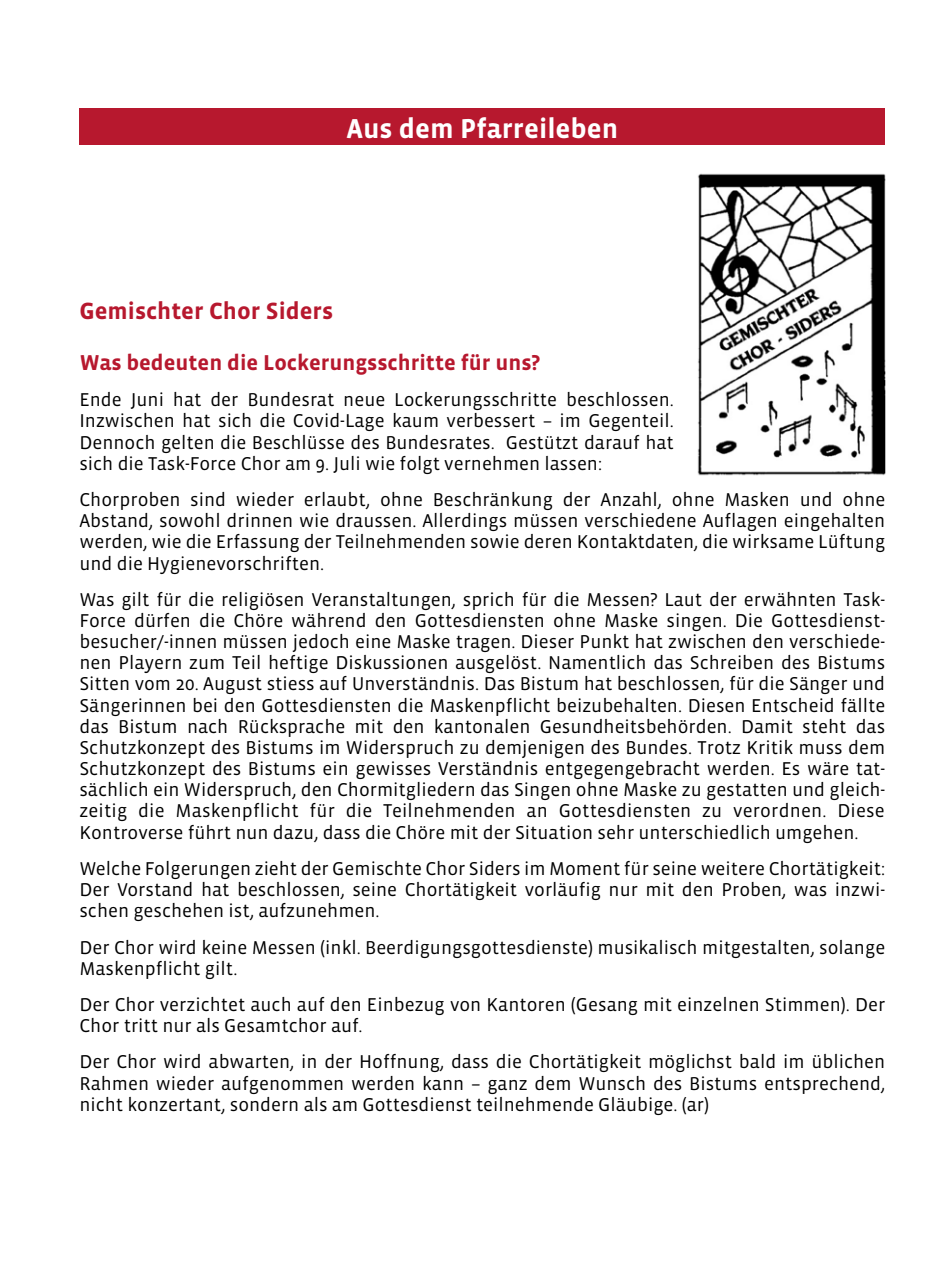
<style>
.page{position:relative;width:942px;height:1276px;background:#fff}
.page>*{position:absolute;margin:0;border:0;box-sizing:border-box;transform-origin:0 0}
.t1{font:700 28px "Vista Sans";color:#fff}
.t2{font:700 24px "Vista Sans";color:#b7182e}
.t3{font:700 22px "Vista Sans";color:#b7182e}
.t4{font:19px/21.2px "Vista Sans";color:#000;text-align:justify}
</style>
<div class="page">
<div style="left:79px;top:108px;width:805px;height:37px;background:#b7182e"></div>
<img style="left:697px;top:173px;width:187px;height:303px">
<h1 class="t1" style="left:346px;top:114px;width:273px">Aus dem Pfarreileben</h1>
<p class="t2" style="left:79px;top:298px;width:255px">Gemischter Chor Siders</p>
<p class="t3" style="left:79px;top:351px;width:462px">Was bedeuten die Lockerungsschritte für uns?</p>
<p class="t4" style="left:79px;top:390px;width:595px">Ende Juni hat der Bundesrat neue Lockerungsschritte beschlossen.<br>Inzwischen hat sich die Covid-Lage kaum verbessert – im Gegenteil.<br>Dennoch gelten die Beschlüsse des Bundesrates. Gestützt darauf hat sich die Task-Force Chor am 9. Juli wie folgt vernehmen lassen:</p>
<p class="t4" style="left:79px;top:489px;width:807px">Chorproben sind wieder erlaubt, ohne Beschränkung der Anzahl, ohne Masken und ohne Abstand, sowohl drinnen wie draussen. Allerdings müssen verschiedene Auflagen eingehalten werden, wie die Erfassung der Teilnehmenden sowie deren Kontaktdaten, die wirksame Lüftung und die Hygienevorschriften.</p>
<p class="t4" style="left:79px;top:589px;width:807px">Was gilt für die religiösen Veranstaltungen, sprich für die Messen? Laut der erwähnten Task-Force dürfen die Chöre während den Gottesdiensten ohne Maske singen. Die Gottesdienst&shy;besucher/-innen müssen jedoch eine Maske tragen. Dieser Punkt hat zwischen den verschiede&shy;nen Playern zum Teil heftige Diskussionen ausgelöst. Namentlich das Schreiben des Bistums Sitten vom 20. August stiess auf Unverständnis. Das Bistum hat beschlossen, für die Sänger und Sängerinnen bei den Gottesdiensten die Maskenpflicht beizubehalten. Diesen Entscheid fällte das Bistum nach Rücksprache mit den kantonalen Gesundheitsbehörden. Damit steht das Schutzkonzept des Bistums im Widerspruch zu demjenigen des Bundes. Trotz Kritik muss dem Schutzkonzept des Bistums ein gewisses Verständnis entgegengebracht werden. Es wäre tat&shy;sächlich ein Widerspruch, den Chormitgliedern das Singen ohne Maske zu gestatten und gleich&shy;zeitig die Maskenpflicht für die Teilnehmenden an Gottesdiensten zu verordnen. Diese Kontroverse führt nun dazu, dass die Chöre mit der Situation sehr unterschiedlich umgehen.</p>
<p class="t4" style="left:79px;top:858px;width:807px">Welche Folgerungen zieht der Gemischte Chor Siders im Moment für seine weitere Chortätigkeit:<br>Der Vorstand hat beschlossen, seine Chortätigkeit vorläufig nur mit den Proben, was inzwi&shy;schen geschehen ist, aufzunehmen.</p>
<p class="t4" style="left:79px;top:937px;width:807px">Der Chor wird keine Messen (inkl. Beerdigungsgottesdienste) musikalisch mitgestalten, solange<br>Maskenpflicht gilt.</p>
<p class="t4" style="left:79px;top:994px;width:807px">Der Chor verzichtet auch auf den Einbezug von Kantoren (Gesang mit einzelnen Stimmen). Der<br>Chor tritt nur als Gesamtchor auf.</p>
<p class="t4" style="left:79px;top:1052px;width:807px">Der Chor wird abwarten, in der Hoffnung, dass die Chortätigkeit möglichst bald im üblichen Rahmen wieder aufgenommen werden kann – ganz dem Wunsch des Bistums entsprechend, nicht konzertant, sondern als am Gottesdienst teilnehmende Gläubige. (ar)</p>
</div>
